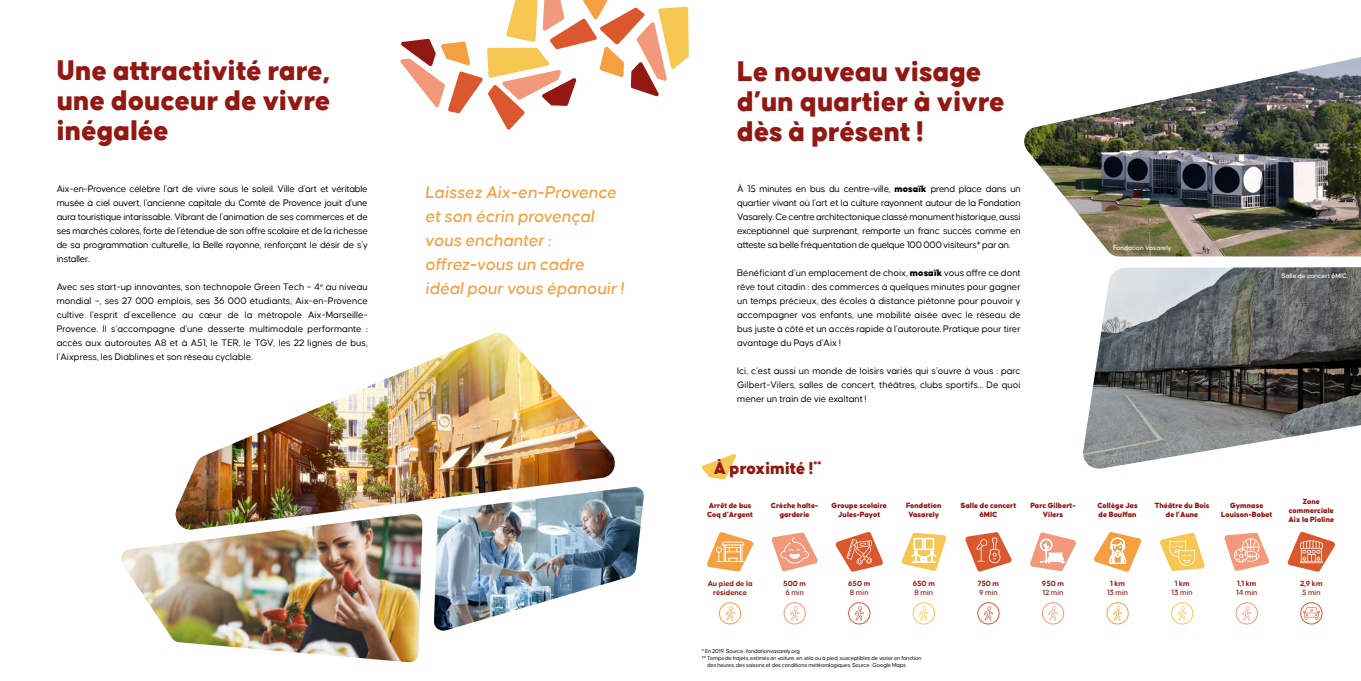
<style>
.page{position:relative;width:1361px;height:681px;background:#fff}
.page>*{position:absolute;margin:0;border:0;box-sizing:border-box;transform-origin:0 0}
.t1{font:900 30px/30px "Causten";color:#931813;text-align:justify}
.t2{font:italic 500 18px/24px "Causten";color:#f59f40}
.t3{font:900 18px "Causten";color:#931813}
.t4{font:10px/14px "Causten";letter-spacing:-.01em;color:#000;text-align:justify}
.t5{font:900 8px/9px "Causten";color:#931813;text-align:center}
.t6{font:700 8px/9px "Causten";color:#931813;text-align:center}
.t7{font:500 8px "Causten";color:#931813}
.t8{font:500 7px "Causten";color:#fff}
.t9{font:6px "Causten";letter-spacing:-.02em;color:#000}
.s1{font-weight:900}
</style>
<div class="page">
<div style="left:719px;top:602px;width:22px;height:22px;border:1px solid #f59f40;border-radius:50%"></div>
<svg style="left:725px;top:606px;width:10px;height:14px"></svg>
<div style="left:784px;top:602px;width:21px;height:22px;border:1px solid #f3997b;border-radius:50%"></div>
<svg style="left:790px;top:606px;width:9px;height:14px"></svg>
<div style="left:848px;top:602px;width:22px;height:22px;border:1px solid #db572d;border-radius:50%"></div>
<svg style="left:854px;top:606px;width:10px;height:14px"></svg>
<div style="left:913px;top:602px;width:21px;height:22px;border:1px solid #f6c753;border-radius:50%"></div>
<svg style="left:919px;top:606px;width:9px;height:14px"></svg>
<div style="left:977px;top:602px;width:22px;height:22px;border:1px solid #db572d;border-radius:50%"></div>
<svg style="left:984px;top:606px;width:9px;height:14px"></svg>
<div style="left:1042px;top:602px;width:22px;height:22px;border:1px solid #f3997b;border-radius:50%"></div>
<svg style="left:1048px;top:606px;width:9px;height:14px"></svg>
<div style="left:1106px;top:602px;width:22px;height:22px;border:1px solid #f59f40;border-radius:50%"></div>
<svg style="left:1113px;top:606px;width:9px;height:14px"></svg>
<div style="left:1171px;top:602px;width:22px;height:22px;border:1px solid #f6c753;border-radius:50%"></div>
<svg style="left:1177px;top:606px;width:9px;height:14px"></svg>
<div style="left:1236px;top:602px;width:21px;height:22px;border:1px solid #f3997b;border-radius:50%"></div>
<svg style="left:1242px;top:606px;width:9px;height:14px"></svg>
<div style="left:1300px;top:602px;width:22px;height:22px;border:1px solid #db572d;border-radius:50%"></div>
<svg style="left:1303px;top:607px;width:17px;height:12px"></svg>
<svg style="left:1159px;top:532px;width:46px;height:38px"></svg>
<svg style="left:1094px;top:532px;width:48px;height:39px"></svg>
<svg style="left:835px;top:531px;width:48px;height:40px"></svg>
<svg style="left:1030px;top:532px;width:46px;height:39px"></svg>
<svg style="left:965px;top:532px;width:47px;height:39px"></svg>
<svg style="left:771px;top:532px;width:47px;height:39px"></svg>
<svg style="left:901px;top:532px;width:45px;height:39px"></svg>
<svg style="left:1224px;top:532px;width:45px;height:39px"></svg>
<svg style="left:1287px;top:531px;width:48px;height:40px"></svg>
<svg style="left:707px;top:532px;width:47px;height:39px"></svg>
<img style="left:121px;top:530px;width:301px;height:132px">
<img style="left:175px;top:332px;width:440px;height:198px">
<img style="left:434px;top:486px;width:210px;height:145px">
<svg style="left:701px;top:454px;width:35px;height:25px"></svg>
<img style="left:1024px;top:57px;width:337px;height:199px">
<img style="left:1083px;top:267px;width:278px;height:202px">
<svg style="left:400px;top:0;width:289px;height:130px"></svg>
<h1 class="t1" style="left:57px;top:54px;width:275px">Une attractivité rare, une douceur de vivre inégalée</h1>
<p class="t4" style="left:57px;top:182px;width:313px">Aix-en-Provence célèbre l’art de vivre sous le soleil. Ville d’art et véritable musée à ciel ouvert, l’ancienne capitale du Comté de Provence jouit d’une aura touristique intarissable. Vibrant de l’animation de ses commerces et de ses marchés colorés, forte de l’étendue de son offre scolaire et de la richesse de sa programmation culturelle, la Belle rayonne, renforçant le désir de s’y installer.</p>
<p class="t4" style="left:57px;top:280px;width:313px">Avec ses start-up innovantes, son technopole Green Tech – 4<sup>e</sup> au niveau mondial –, ses 27 000 emplois, ses 36 000 étudiants, Aix-en-Provence cultive l’esprit d’excellence au cœur de la métropole Aix-Marseille-Provence. Il s’accompagne d’une desserte multimodale performante : accès aux autoroutes A8 et à A51, le TER, le TGV, les 22 lignes de bus, l’Aixpress, les Diablines et son réseau cyclable.</p>
<h2 class="t2" style="left:425px;top:180px;width:200px">Laissez Aix-en-Provence et son écrin provençal vous enchanter : offrez-vous un cadre idéal pour vous épanouir !</h2>
<h1 class="t1" style="left:737px;top:56px;width:269px;text-align:left">Le nouveau visage d’un quartier à vivre dès à présent !</h1>
<p class="t4" style="left:737px;top:182px;width:285px">À 15 minutes en bus du centre-ville, <span class="s1">mosaïk</span> prend place dans un quartier vivant où l’art et la culture rayonnent autour de la Fondation Vasarely. Ce centre architectonique classé monument historique, aussi exceptionnel que surprenant, remporte un franc succès comme en atteste sa belle fréquentation de quelque 100 000 visiteurs* par an.</p>
<p class="t4" style="left:737px;top:266px;width:285px">Bénéficiant d’un emplacement de choix, <span class="s1">mosaïk</span> vous offre ce dont rêve tout citadin : des commerces à quelques minutes pour gagner un temps précieux, des écoles à distance piétonne pour pouvoir y accompagner vos enfants, une mobilité aisée avec le réseau de bus juste à côté et un accès rapide à l’autoroute. Pratique pour tirer avantage du Pays d’Aix !</p>
<p class="t4" style="left:737px;top:364px;width:285px">Ici, c’est aussi un monde de loisirs variés qui s’ouvre à vous : parc Gilbert-Vilers, salles de concert, théâtres, clubs sportifs… De quoi mener un train de vie exaltant !</p>
<h2 class="t3" style="left:714px;top:458px;width:109px">À proximité !<sup>**</sup></h2>
<p class="t8" style="left:1113px;top:243px;width:60px">Fondation Vasarely</p>
<p class="t8" style="left:1281px;top:272px;width:67px">Salle de concert 6MIC</p>
<p class="t5" style="left:1155px;top:500px;width:56px">Théâtre du Bois de l’Aune</p>
<p class="t5" style="left:1288px;top:496px;width:47px">Zone commerciale<br>Aix la Pioline</p>
<p class="t5" style="left:707px;top:500px;width:48px;text-align:left">Arrêt de bus<br>Coq d’Argent</p>
<p class="t5" style="left:771px;top:500px;width:49px">Crèche halte&shy;garderie</p>
<p class="t5" style="left:831px;top:500px;width:57px">Groupe scolaire<br>Jules-Payot</p>
<p class="t5" style="left:906px;top:500px;width:37px;text-align:left">Fondation<br>Vasarely</p>
<p class="t5" style="left:960px;top:500px;width:57px">Salle de concert<br>6MIC</p>
<p class="t5" style="left:1030px;top:500px;width:47px">Parc Gilbert-<br>Vilers</p>
<p class="t5" style="left:1097px;top:500px;width:42px;text-align:left">Collège Jas de Bouffan</p>
<p class="t5" style="left:1221px;top:500px;width:53px">Gymnase<br>Louison-Bobet</p>
<p class="t6" style="left:707px;top:578px;width:46px">Au pied de la résidence</p>
<p class="t6" style="left:783px;top:578px;width:24px">500 m</p>
<p class="t7" style="left:785px;top:588px;width:20px">6 min</p>
<p class="t6" style="left:848px;top:578px;width:24px">650 m</p>
<p class="t7" style="left:850px;top:588px;width:20px">8 min</p>
<p class="t6" style="left:913px;top:578px;width:24px">650 m</p>
<p class="t7" style="left:914px;top:588px;width:20px">8 min</p>
<p class="t9" style="left:702px;top:647px;width:100px">* En 2019. Source : fondationvasarely.org</p>
<p class="t9" style="left:702px;top:654px;width:221px">** Temps de trajets, estimés en voiture, en vélo ou à pied, susceptibles de varier en fonction</p>
<p class="t9" style="left:707px;top:661px;width:201px">des heures, des saisons et des conditions météorologiques. Source : Google Maps.</p>
<p class="t6" style="left:977px;top:578px;width:23px">750 m</p>
<p class="t7" style="left:979px;top:588px;width:20px">9 min</p>
<p class="t6" style="left:1042px;top:578px;width:24px">950 m</p>
<p class="t7" style="left:1042px;top:588px;width:22px">12 min</p>
<p class="t6" style="left:1110px;top:578px;width:17px">1 km</p>
<p class="t7" style="left:1107px;top:588px;width:23px">13 min</p>
<p class="t6" style="left:1174px;top:578px;width:17px">1 km</p>
<p class="t7" style="left:1171px;top:588px;width:23px">13 min</p>
<p class="t6" style="left:1237px;top:578px;width:21px">1,1 km</p>
<p class="t7" style="left:1236px;top:588px;width:23px">14 min</p>
<p class="t6" style="left:1300px;top:578px;width:24px">2,9 km</p>
<p class="t7" style="left:1302px;top:588px;width:20px">5 min</p>
</div>
